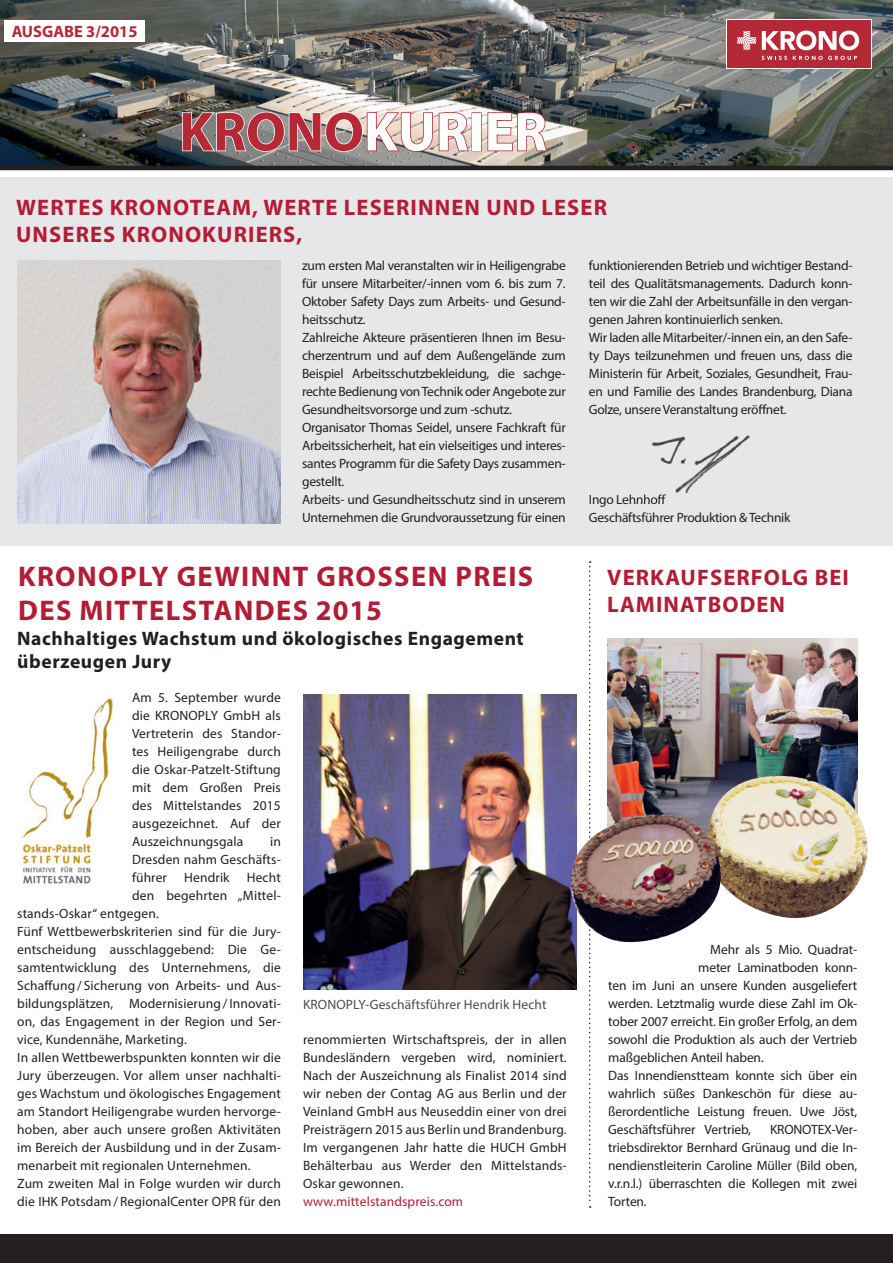
<style>
.page{position:relative;width:893px;height:1263px;background:#fff}
.page>*{position:absolute;margin:0;border:0;box-sizing:border-box;transform-origin:0 0}
.t1{font:700 55.5px "Myriad Pro";color:#fff}
.t2{font:700 28.5px/34.2px "Myriad Pro";letter-spacing:.05em;color:#b21d35}
.t3{font:700 22.5px/27px "Myriad Pro";letter-spacing:.05em;color:#b21d35}
.t4{font:700 19.5px/23.4px "Myriad Pro";letter-spacing:.03em;color:#231f20}
.t5{font:700 16.5px "Myriad Pro";color:#b72837}
.t6{font:13.5px/18px "Myriad Pro";letter-spacing:-.01em;color:#231f20;text-align:justify}
.t7{font:13.5px "Myriad Pro";letter-spacing:.01em;color:#231f20}
.t8{font:13.5px "Myriad Pro";letter-spacing:.01em;color:#4b4c4d}
.t9{font:13.5px "Myriad Pro";letter-spacing:.01em;color:#b21d35}
.s1{color:#b72837}
</style>
<div class="page">
<img style="left:0;top:0;width:893px;height:166px">
<div style="left:727px;top:19px;width:145px;height:50px;background:#fff"></div>
<div style="left:727px;top:20px;width:144px;height:48px;background:#b72837"></div>
<svg style="left:737px;top:31px;width:19px;height:19px"></svg>
<svg style="left:762px;top:56px;width:25px;height:4px"></svg>
<svg style="left:793px;top:56px;width:64px;height:4px"></svg>
<svg style="left:762px;top:31px;width:97px;height:19px"></svg>
<svg style="left:181px;top:111px;width:289px;height:42px;background:#b7a9a5"></svg>
<div style="left:472px;top:112px;width:10px;height:39px;border:2px solid #b72837"></div>
<svg style="left:487px;top:111px;width:61px;height:41px"></svg>
<div style="left:4px;top:21px;width:141px;height:21px;background:#fff"></div>
<div style="left:0;top:178px;width:893px;height:368px;background:#e6e7e9"></div>
<img style="left:17px;top:261px;width:264px;height:262px">
<hr style="left:0;top:166px;width:893px;height:4px;background:#231f20">
<svg style="left:589px;top:561px;width:2px;height:647px"></svg>
<img style="left:652px;top:435px;width:98px;height:59px">
<img style="left:624px;top:494px;width:42px;height:7px">
<div style="left:0;top:1234px;width:893px;height:29px;background:#231f20"></div>
<img style="left:607px;top:639px;width:251px;height:176px">
<img style="left:303px;top:694px;width:274px;height:296px">
<img style="left:707px;top:776px;width:161px;height:143px">
<img style="left:569px;top:815px;width:152px;height:127px">
<img style="left:22px;top:698px;width:91px;height:186px">
<p class="t5" style="left:12px;top:21px;width:127px">AUSGABE 3/2015</p>
<h1 class="t1" style="left:179px;top:96px;width:369px"><span class="s1">KRONO</span>KURIER</h1>
<h3 class="t3" style="left:16px;top:194px;width:592px">WERTES KRONOTEAM, WERTE LESERINNEN UND LESER<br>UNSERES KRONOKURIERS,</h3>
<p class="t6" style="left:302px;top:256px;width:265px;text-align:left">zum ersten Mal veranstalten wir in Heiligengrabe für unsere Mitarbeiter/-innen vom 6. bis zum 7.<br>Oktober Safety Days zum Arbeits- und Gesund&shy;heitsschutz.<br>Zahlreiche Akteure präsentieren Ihnen im Besu&shy;cherzentrum und auf dem Außengelände zum Beispiel Arbeitsschutzbekleidung, die sachge&shy;rechte Bedienung von Technik oder Angebote zur Gesundheitsvorsorge und zum -schutz.<br>Organisator Thomas Seidel, unsere Fachkraft für Arbeitssicherheit, hat ein vielseitiges und interes&shy;santes Programm für die Safety Days zusammen&shy;gestellt.<br>Arbeits- und Gesundheitsschutz sind in unserem Unternehmen die Grundvoraussetzung für einen</p>
<p class="t6" style="left:589px;top:256px;width:265px;text-align:left">funktionierenden Betrieb und wichtiger Bestand&shy;teil des Qualitätsmanagements. Dadurch konn&shy;ten wir die Zahl der Arbeitsunfälle in den vergan&shy;genen Jahren kontinuierlich senken.<br>Wir laden alle Mitarbeiter/-innen ein, an den Safe&shy;ty Days teilzunehmen und freuen uns, dass die Ministerin für Arbeit, Soziales, Gesundheit, Frau&shy;en und Familie des Landes Brandenburg, Diana Golze, unsere Veranstaltung eröffnet.</p>
<p class="t6" style="left:589px;top:490px;width:203px">Ingo Lehnhoff<br>Geschäftsführer Produktion &amp; Technik</p>
<h2 class="t2" style="left:18px;top:558px;width:517px">KRONOPLY GEWINNT GROSSEN PREIS<br>DES MITTELSTANDES 2015</h2>
<h3 class="t4" style="left:17px;top:626px;width:508px">Nachhaltiges Wachstum und ökologisches Engagement überzeugen Jury</h3>
<p class="t6" style="left:132px;top:688px;width:150px">Am 5. September wurde die KRONOPLY GmbH als Vertreterin des Standor&shy;tes Heiligengrabe durch die Oskar-Patzelt-Stiftung mit dem Großen Preis des Mittelstandes 2015 ausgezeichnet. Auf der Auszeichnungsgala</p>
<p class="t6" style="left:132px;top:832px;width:150px;text-indent:138px">in Dresden nahm Geschäfts&shy;führer</p>
<p class="t7" style="left:184px;top:869px;width:47px">Hendrik</p>
<p class="t6" style="left:247px;top:868px;width:36px">Hecht</p>
<p class="t7" style="left:132px;top:887px;width:150px">den begehrten „Mittel-</p>
<p class="t7" style="left:17px;top:905px;width:143px">stands-Oskar“ entgegen.</p>
<p class="t7" style="left:17px;top:923px;width:265px">Fünf Wettbewerbskriterien sind für die Jury-</p>
<p class="t7" style="left:17px;top:941px;width:265px">entscheidung ausschlaggebend: Die Ge-</p>
<p class="t7" style="left:17px;top:959px;width:265px">samtentwicklung des Unternehmens, die</p>
<p class="t7" style="left:17px;top:977px;width:265px">Schaffung / Sicherung von Arbeits- und Aus-</p>
<p class="t7" style="left:17px;top:995px;width:265px">bildungsplätzen, Modernisierung / Innovati-</p>
<p class="t7" style="left:17px;top:1013px;width:265px">on, das Engagement in der Region und Ser-</p>
<p class="t7" style="left:17px;top:1031px;width:171px">vice, Kundennähe, Marketing.</p>
<p class="t7" style="left:17px;top:1049px;width:265px">In allen Wettbewerbspunkten konnten wir die</p>
<p class="t7" style="left:17px;top:1067px;width:265px">Jury überzeugen. Vor allem unser nachhalti-</p>
<p class="t7" style="left:17px;top:1085px;width:265px">ges Wachstum und ökologisches Engagement</p>
<p class="t7" style="left:17px;top:1103px;width:265px">am Standort Heiligengrabe wurden hervorge-</p>
<p class="t7" style="left:17px;top:1121px;width:265px">hoben, aber auch unsere großen Aktivitäten</p>
<p class="t7" style="left:17px;top:1139px;width:265px">im Bereich der Ausbildung und in der Zusam-</p>
<p class="t7" style="left:17px;top:1157px;width:235px">menarbeit mit regionalen Unternehmen.</p>
<p class="t7" style="left:17px;top:1175px;width:265px">Zum zweiten Mal in Folge wurden wir durch</p>
<p class="t7" style="left:17px;top:1193px;width:265px">die IHK Potsdam / RegionalCenter OPR für den</p>
<p class="t8" style="left:303px;top:996px;width:245px">KRONOPLY-Geschäftsführer Hendrik Hecht</p>
<p class="t6" style="left:303px;top:1030px;width:265px">renommierten Wirtschaftspreis, der in allen Bundesländern vergeben wird, nominiert.<br>Nach der Auszeichnung als Finalist 2014 sind wir neben der Contag AG aus Berlin und der Veinland GmbH aus Neuseddin einer von drei Preisträgern 2015 aus Berlin und Brandenburg.<br>Im vergangenen Jahr hatte die HUCH GmbH Behälterbau aus Werder den Mittelstands-Oskar gewonnen.</p>
<p class="t9" style="left:303px;top:1193px;width:162px">www.mittelstandspreis.com</p>
<h3 class="t3" style="left:607px;top:563px;width:243px">VERKAUFSERFOLG BEI<br>LAMINATBODEN</h3>
<p class="t6" style="left:710px;top:940px;width:149px">Mehr als 5 Mio. Quadrat-</p>
<p class="t6" style="left:698px;top:958px;width:161px">meter Laminatboden konn-</p>
<p class="t6" style="left:608px;top:976px;width:251px">ten im Juni an unsere Kunden ausgeliefert</p>
<p class="t6" style="left:608px;top:994px;width:251px">werden. Letztmalig wurde diese Zahl im Ok-</p>
<p class="t6" style="left:608px;top:1012px;width:250px">tober 2007 erreicht. Ein großer Erfolg, an dem</p>
<p class="t6" style="left:608px;top:1030px;width:250px">sowohl die Produktion als auch der Vertrieb</p>
<p class="t6" style="left:608px;top:1048px;width:157px">maßgeblichen Anteil haben.</p>
<p class="t6" style="left:608px;top:1066px;width:250px">Das Innendienstteam konnte sich über ein</p>
<p class="t6" style="left:608px;top:1084px;width:251px">wahrlich süßes Dankeschön für diese au-</p>
<p class="t6" style="left:608px;top:1102px;width:250px">ßerordentliche Leistung freuen. Uwe Jöst,</p>
<p class="t6" style="left:608px;top:1120px;width:144px">Geschäftsführer Vertrieb,</p>
<p class="t6" style="left:608px;top:1120px;width:251px;text-indent:162px">KRONOTEX-Ver&shy;triebsdirektor Bernhard Grünaug und die In&shy;nendienstleiterin Caroline Müller (Bild oben, v.r.n.l.) überraschten die Kollegen mit zwei Torten.</p>
</div>
